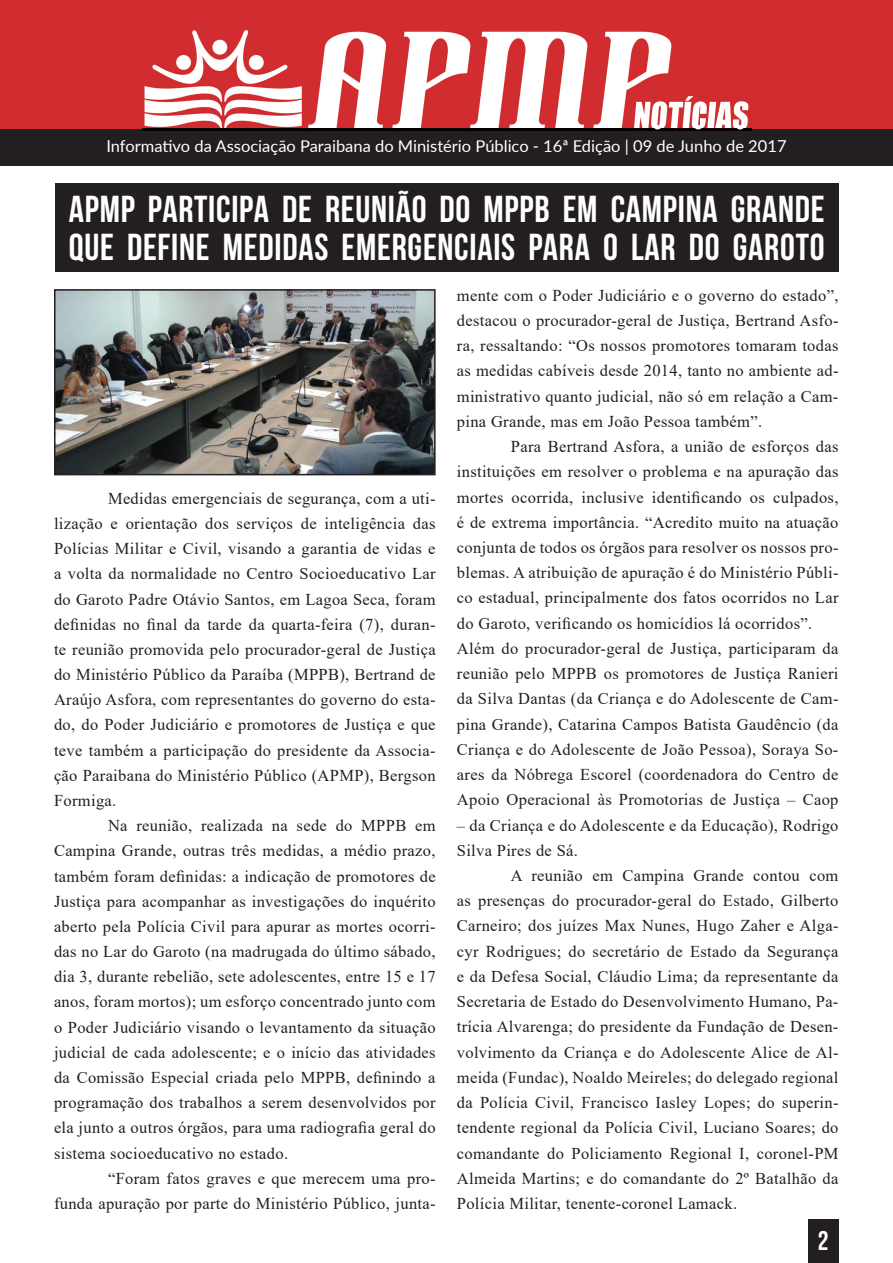
<style>
.page{position:relative;width:893px;height:1263px;background:#fff}
.page>*{position:absolute;margin:0;border:0;box-sizing:border-box;transform-origin:0 0}
.t1{font:37.5px/37.5px "Bebas Neue";letter-spacing:.02em;color:#fff}
.t2{font:27px "Bebas Neue";color:#fff}
.t3{font:16.5px/25.2px "Times New Roman";letter-spacing:.02em;color:#231f20;text-align:justify}
.t4{font:16.5px "Lato";color:#fff}
</style>
<div class="page">
<div style="left:0;top:0;width:893px;height:130px;background:#d02c2f"></div>
<div style="left:0;top:129px;width:893px;height:37px;background:#231f20"></div>
<div style="left:808px;top:1219px;width:30px;height:44px;background:#231f20"></div>
<img style="left:142px;top:30px;width:610px;height:101px">
<img style="left:142px;top:129px;width:610px;height:1px">
<img style="left:169px;top:139px;width:583px;height:2px">
<div style="left:55px;top:183px;width:783px;height:88px;background:#231f20"></div>
<img style="left:57px;top:292px;width:376px;height:180px">
<div style="left:54px;top:289px;width:382px;height:186px;border:2px solid #231f20"></div>
<p class="t4" style="left:106px;top:134px;width:682px">Informativo da Associação Paraibana do Ministério Público - 16ª Edição | 09 de Junho de 2017</p>
<h1 class="t1" style="left:69px;top:190px;width:757px">APMP PARTICIPA DE REUNIÃO DO MPPB EM CAMPINA GRANDE<br>QUE DEFINE MEDIDAS EMERGENCIAIS PARA O LAR DO GAROTO</h1>
<p class="t3" style="left:54px;top:485px;width:383px;text-indent:54px">Medidas emergenciais de segurança, com a uti&shy;lização e orientação dos serviços de inteligência das Polícias Militar e Civil, visando a garantia de vidas e a volta da normalidade no Centro Socioeducativo Lar do Garoto Padre Otávio Santos, em Lagoa Seca, foram definidas no final da tarde da quarta-feira (7), duran&shy;te reunião promovida pelo procurador-geral de Justiça do Ministério Público da Paraíba (MPPB), Bertrand de Araújo Asfora, com representantes do governo do esta&shy;do, do Poder Judiciário e promotores de Justiça e que teve também a participação do presidente da Associa&shy;ção Paraibana do Ministério Público (APMP), Bergson Formiga.</p>
<p class="t3" style="left:54px;top:812px;width:383px;text-indent:54px">Na reunião, realizada na sede do MPPB em Campina Grande, outras três medidas, a médio prazo, também foram definidas: a indicação de promotores de Justiça para acompanhar as investigações do inquérito aberto pela Polícia Civil para apurar as mortes ocorri&shy;das no Lar do Garoto (na madrugada do último sábado, dia 3, durante rebelião, sete adolescentes, entre 15 e 17 anos, foram mortos); um esforço concentrado junto com o Poder Judiciário visando o levantamento da situação judicial de cada adolescente; e o início das atividades da Comissão Especial criada pelo MPPB, definindo a programação dos trabalhos a serem desenvolvidos por ela junto a outros órgãos, para uma radiografia geral do sistema socioeducativo no estado.</p>
<p class="t3" style="left:54px;top:1165px;width:383px;text-align:right">“Foram fatos graves e que merecem uma pro-<br>funda apuração por parte do Ministério Público, junta-</p>
<p class="t3" style="left:457px;top:282px;width:383px">mente com o Poder Judiciário e o governo do estado”, destacou o procurador-geral de Justiça, Bertrand Asfo&shy;ra, ressaltando: “Os nossos promotores tomaram todas as medidas cabíveis desde 2014, tanto no ambiente ad&shy;ministrativo quanto judicial, não só em relação a Cam&shy;pina Grande, mas em João Pessoa também”.</p>
<p class="t3" style="left:457px;top:433px;width:383px;text-align:left;text-indent:54px">Para Bertrand Asfora, a união de esforços das instituições em resolver o problema e na apuração das mortes ocorrida, inclusive identificando os culpados, é de extrema importância. “Acredito muito na atuação conjunta de todos os órgãos para resolver os nossos pro&shy;blemas. A atribuição de apuração é do Ministério Públi&shy;co estadual, principalmente dos fatos ocorridos no Lar do Garoto, verificando os homicídios lá ocorridos”.<br>Além do procurador-geral de Justiça, participaram da reunião pelo MPPB os promotores de Justiça Ranieri da Silva Dantas (da Criança e do Adolescente de Cam&shy;pina Grande), Catarina Campos Batista Gaudêncio (da Criança e do Adolescente de João Pessoa), Soraya So&shy;ares da Nóbrega Escorel (coordenadora do Centro de Apoio Operacional às Promotorias de Justiça – Caop</p>
<p class="t3" style="left:457px;top:812px;width:383px">– da Criança e do Adolescente e da Educação), Rodrigo<br>Silva Pires de Sá.</p>
<p class="t3" style="left:457px;top:862px;width:383px;text-indent:54px">A reunião em Campina Grande contou com as presenças do procurador-geral do Estado, Gilberto Carneiro; dos juízes Max Nunes, Hugo Zaher e Alga&shy;cyr Rodrigues; do secretário de Estado da Segurança e da Defesa Social, Cláudio Lima; da representante da Secretaria de Estado do Desenvolvimento Humano, Pa&shy;trícia Alvarenga; do presidente da Fundação de Desen&shy;volvimento da Criança e do Adolescente Alice de Al&shy;meida (Fundac), Noaldo Meireles; do delegado regional da Polícia Civil, Francisco Iasley Lopes; do superin&shy;tendente regional da Polícia Civil, Luciano Soares; do comandante do Policiamento Regional I, coronel-PM Almeida Martins; e do comandante do 2º Batalhão da Polícia Militar, tenente-coronel Lamack.</p>
<h2 class="t2" style="left:818px;top:1226px;width:12px">2</h2>
</div>
